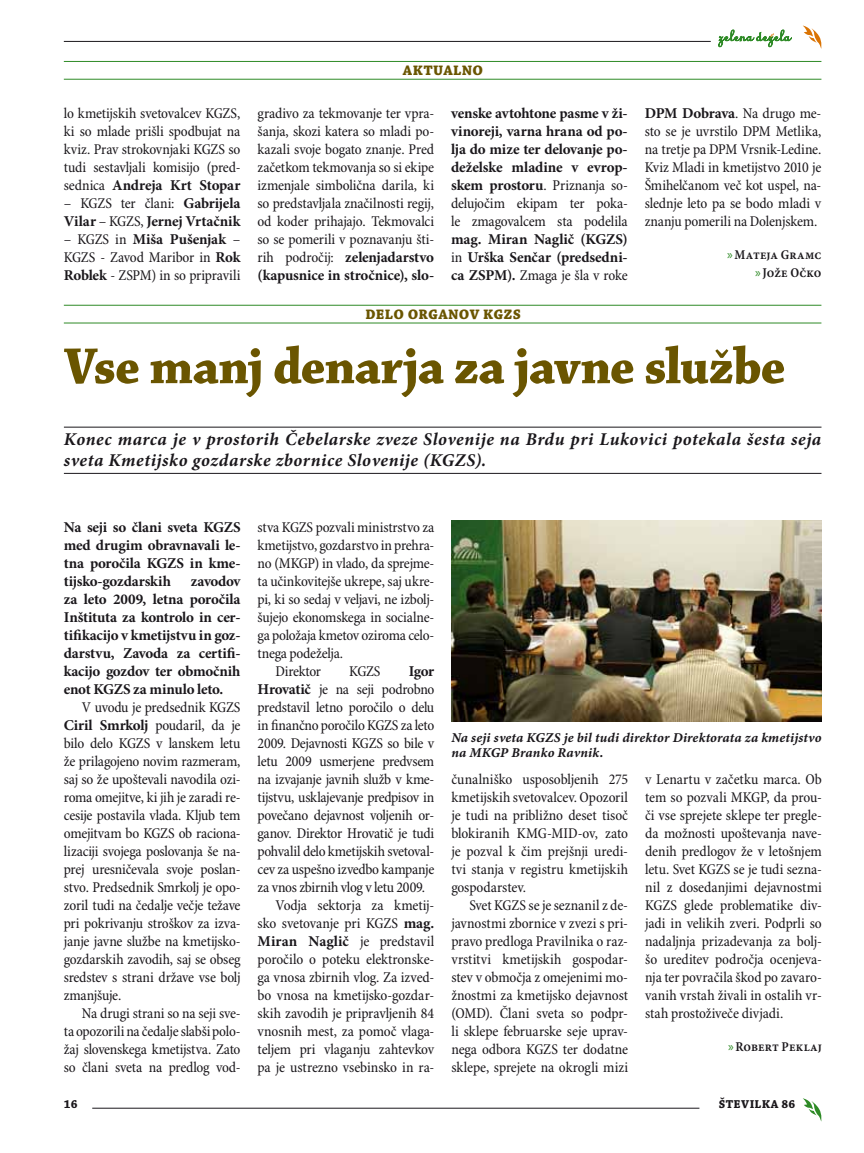
<style>
.page{position:relative;width:864px;height:1153px;background:#fff}
.page>*{position:absolute;margin:0;border:0;box-sizing:border-box;transform-origin:0 0}
.t1{font:54px "Chaparral Pro Bold Disp";letter-spacing:-.005em;color:#6a5500}
.t2{font:italic 700 18px/21.6px "Minion Pro";letter-spacing:.03em;color:#1a171b}
.t3{font:700 18px "Chaparral Pro";letter-spacing:.09em;color:#6a5500;scale:.9 1}
.t4{font:condensed 15px/18px "Minion Pro";letter-spacing:-.015em;color:#1a171b;text-align:justify}
.t5{font:700 15px/18px "Minion Pro";letter-spacing:-.01em;color:#1a171b;text-align:justify}
.t6{font:13.5px/15px "Minion Pro Bold It Capt";letter-spacing:.01em;color:#1a171b}
.t7{font:13.5px/18px "Minion Pro Semibold Cn Capt";letter-spacing:.005em;color:#1a171b;text-align:right}
.t8{font:12px "Chaparral Pro Bold Capt";letter-spacing:.03em;color:#1a171b}
.s1{font-weight:700;font-stretch:normal}
.s2{font-weight:400;font-stretch:condensed}
.s3{font-family:"Myriad Pro";color:#2e8a26}
</style>
<div class="page">
<svg style="left:803px;top:1098px;width:19px;height:23px"></svg>
<hr style="left:64px;top:41px;width:646px;height:1px;background:#1a171b">
<hr style="left:92px;top:1107px;width:607px;height:1px;background:#1a171b">
<svg style="left:803px;top:26px;width:19px;height:23px"></svg>
<svg style="left:718px;top:30px;width:73px;height:17px"></svg>
<hr style="left:64px;top:61px;width:757px;height:1px;background:#2e8a26">
<hr style="left:64px;top:79px;width:757px;height:1px;background:#2e8a26">
<hr style="left:64px;top:427px;width:757px;height:1px;background:#1a171b">
<hr style="left:64px;top:473px;width:757px;height:1px;background:#1a171b">
<img style="left:451px;top:520px;width:370px;height:201px">
<hr style="left:64px;top:305px;width:757px;height:1px;background:#2e8a26">
<hr style="left:64px;top:322px;width:757px;height:1px;background:#2e8a26">
<p class="t4" style="left:64px;top:105px;width:178px">lo kmetijskih svetovalcev KGZS, ki so mlade prišli spodbujat na kviz. Prav strokovnjaki KGZS so tudi sestavljali komisijo (pred&shy;sednica <span class="s1">Andreja Krt Stopar</span></p>
<p class="t5" style="left:64px;top:195px;width:178px"><span class="s2">– KGZS ter člani:</span> Gabrijela<br>Vilar <span class="s2">– KGZS,</span> Jernej Vrtačnik</p>
<p class="t4" style="left:64px;top:231px;width:178px">– KGZS in <span class="s1">Miša Pušenjak</span> – KGZS - Zavod Maribor in <span class="s1">Rok Roblek</span> - ZSPM) in so pripravili</p>
<p class="t3" style="left:403px;top:59px;width:90px">aktualno</p>
<p class="t4" style="left:257px;top:105px;width:178px">gradivo za tekmovanje ter vpra&shy;šanja, skozi katera so mladi po&shy;kazali svoje bogato znanje. Pred začetkom tekmovanja so si ekipe izmenjale simbolična darila, ki so predstavljala značilnosti regij, od koder prihajajo. Tekmovalci so se pomerili v poznavanju šti&shy;rih področij: <span class="s1">zelenjadarstvo (kapusnice in stročnice), slo-</span></p>
<p class="t5" style="left:451px;top:105px;width:178px">venske avtohtone pasme v ži&shy;vinoreji, varna hrana od po&shy;lja do mize ter delovanje po&shy;deželske mladine v evrop&shy;skem prostoru<span class="s2">. Priznanja so&shy;delujočim ekipam ter poka&shy;le zmagovalcem sta podelila</span></p>
<p class="t5" style="left:451px;top:231px;width:178px">mag. Miran Naglič (KGZS) <span class="s2">in</span> Urška Senčar (predsedni&shy;ca ZSPM). <span class="s2">Zmaga je šla v roke</span></p>
<p class="t3" style="left:365px;top:303px;width:174px">delo organov kgzs</p>
<p class="t4" style="left:644px;top:105px;width:178px"><span class="s1">DPM Dobrava</span>. Na drugo me&shy;sto se je uvrstilo DPM Metlika, na tretje pa DPM Vrsnik-Ledine.<br>Kviz Mladi in kmetijstvo 2010 je Šmihelčanom več kot uspel, na&shy;slednje leto pa se bodo mladi v znanju pomerili na Dolenjskem.</p>
<p class="t7" style="left:726px;top:246px;width:96px"><span class="s3">»</span>Mateja Gramc <span class="s3">»</span> Jože Očko</p>
<h1 class="t1" style="left:64px;top:336px;width:722px">Vse manj denarja za javne službe</h1>
<p class="t2" style="left:64px;top:428px;width:758px">Konec marca je v prostorih Čebelarske zveze Slovenije na Brdu pri Lukovici potekala šesta seja sveta Kmetijsko gozdarske zbornice Slovenije (KGZS).</p>
<p class="t5" style="left:64px;top:519px;width:178px">Na seji so člani sveta KGZS med drugim obravnavali le&shy;tna poročila KGZS in kme&shy;tijsko-gozdarskih</p>
<p class="t5" style="left:64px;top:573px;width:178px;text-indent:127px">zavodov za leto 2009, letna poročila Inštituta za kontrolo in cer&shy;tifikacijo v kmetijstvu in goz&shy;darstvu, Zavoda za certifi&shy;kacijo gozdov ter območnih enot KGZS za minulo leto.</p>
<p class="t4" style="left:64px;top:699px;width:178px;text-indent:18px">V uvodu je predsednik KGZS <span class="s1">Ciril Smrkolj</span> poudaril, da je bilo delo KGZS v lanskem letu že prilagojeno novim razmeram, saj so že upoštevali navodila ozi&shy;roma omejitve, ki jih je zaradi re&shy;cesije postavila vlada. Kljub tem omejitvam bo KGZS ob raciona&shy;lizaciji svojega poslovanja še na&shy;prej uresničevala svoje poslan&shy;stvo. Predsednik Smrkolj je opo&shy;zoril tudi na čedalje večje težave pri pokrivanju stroškov za izva&shy;janje javne službe na kmetijsko&shy;gozdarskih zavodih, saj se obseg sredstev s strani države vse bolj zmanjšuje.</p>
<p class="t4" style="left:64px;top:1005px;width:178px;text-indent:18px">Na drugi strani so na seji sve&shy;ta opozorili na čedalje slabši polo&shy;žaj slovenskega kmetijstva. Zato so člani sveta na predlog vod-</p>
<p class="t4" style="left:257px;top:519px;width:178px">stva KGZS pozvali ministrstvo za</p>
<p class="t4" style="left:257px;top:537px;width:178px">kmetijstvo, gozdarstvo in prehra-</p>
<p class="t4" style="left:257px;top:555px;width:178px">no (MKGP) in vlado, da sprejme-</p>
<p class="t4" style="left:257px;top:573px;width:178px">ta učinkovitejše ukrepe, saj ukre-</p>
<p class="t4" style="left:257px;top:591px;width:178px">pi, ki so sedaj v veljavi, ne izbolj-</p>
<p class="t4" style="left:257px;top:609px;width:178px">šujejo ekonomskega in socialne-</p>
<p class="t4" style="left:257px;top:627px;width:178px">ga položaja kmetov oziroma celo-</p>
<p class="t4" style="left:257px;top:645px;width:87px">tnega podeželja.</p>
<p class="t4" style="left:275px;top:663px;width:47px">Direktor</p>
<p class="t4" style="left:349px;top:663px;width:33px">KGZS</p>
<p class="t5" style="left:408px;top:663px;width:27px">Igor</p>
<p class="t4" style="left:257px;top:681px;width:178px"><span class="s1">Hrovatič</span> je na seji podrobno</p>
<p class="t4" style="left:257px;top:699px;width:178px">predstavil letno poročilo o delu</p>
<p class="t4" style="left:257px;top:717px;width:178px">in finančno poročilo KGZS za leto</p>
<p class="t4" style="left:257px;top:735px;width:178px">2009. Dejavnosti KGZS so bile v</p>
<p class="t4" style="left:257px;top:753px;width:178px">letu 2009 usmerjene predvsem</p>
<p class="t4" style="left:257px;top:771px;width:178px">na izvajanje javnih služb v kme-</p>
<p class="t4" style="left:257px;top:789px;width:178px">tijstvu, usklajevanje predpisov in</p>
<p class="t4" style="left:257px;top:807px;width:178px">povečano dejavnost voljenih or-</p>
<p class="t4" style="left:257px;top:825px;width:178px">ganov. Direktor Hrovatič je tudi</p>
<p class="t4" style="left:257px;top:843px;width:178px">pohvalil delo kmetijskih svetoval-</p>
<p class="t4" style="left:257px;top:861px;width:178px">cev za uspešno izvedbo kampanje</p>
<p class="t4" style="left:257px;top:879px;width:169px">za vnos zbirnih vlog v letu 2009.</p>
<p class="t4" style="left:275px;top:897px;width:160px">Vodja sektorja za kmetij-</p>
<p class="t4" style="left:257px;top:915px;width:178px">sko svetovanje pri KGZS <span class="s1">mag.</span></p>
<p class="t4" style="left:257px;top:933px;width:178px"><span class="s1">Miran Naglič</span> je predstavil</p>
<p class="t4" style="left:257px;top:951px;width:178px">poročilo o poteku elektronske-</p>
<p class="t4" style="left:257px;top:969px;width:178px">ga vnosa zbirnih vlog. Za izved-</p>
<p class="t4" style="left:257px;top:987px;width:178px">bo vnosa na kmetijsko-gozdar-</p>
<p class="t4" style="left:257px;top:1005px;width:178px">skih zavodih je pripravljenih 84</p>
<p class="t4" style="left:257px;top:1023px;width:178px">vnosnih mest, za pomoč vlaga-</p>
<p class="t4" style="left:257px;top:1041px;width:178px">teljem pri vlaganju zahtevkov</p>
<p class="t4" style="left:257px;top:1059px;width:178px">pa je ustrezno vsebinsko in ra-</p>
<p class="t6" style="left:451px;top:731px;width:371px">Na seji sveta KGZS je bil tudi direktor Direktorata za kmetijstvo na MKGP Branko Ravnik.</p>
<p class="t4" style="left:451px;top:771px;width:178px">čunalniško usposobljenih 275 kmetijskih svetovalcev. Opozoril je tudi na približno deset tisoč blokiranih KMG-MID-ov, zato je pozval k čim prejšnji uredi&shy;tvi stanja v registru kmetijskih gospodarstev.</p>
<p class="t4" style="left:451px;top:897px;width:178px;text-indent:18px">Svet KGZS se je seznanil z de&shy;javnostmi zbornice v zvezi s pri&shy;pravo predloga Pravilnika o raz&shy;vrstitvi kmetijskih gospodar&shy;stev v območja z omejenimi mo&shy;žnostmi za kmetijsko dejavnost (OMD). Člani sveta so podpr&shy;li sklepe februarske seje uprav&shy;nega odbora KGZS ter dodatne sklepe, sprejete na okrogli mizi</p>
<p class="t4" style="left:645px;top:771px;width:178px">v Lenartu v začetku marca. Ob tem so pozvali MKGP, da prou&shy;či vse sprejete sklepe ter pregle&shy;da možnosti upoštevanja nave&shy;denih predlogov že v letošnjem letu. Svet KGZS se je tudi sezna&shy;nil z dosedanjimi dejavnostmi KGZS glede problematike div&shy;jadi in velikih zveri. Podprli so nadaljnja prizadevanja za bolj&shy;šo ureditev področja ocenjeva&shy;nja ter povračila škod po zavaro&shy;vanih vrstah živali in ostalih vr&shy;stah prostoživeče divjadi.</p>
<p class="t7" style="left:727px;top:1038px;width:95px"><span class="s3">»</span>Robert Peklaj</p>
<p class="t8" style="left:64px;top:1097px;width:15px">16</p>
<p class="t8" style="left:718px;top:1097px;width:78px">ŠTEVILKA 86</p>
</div>
